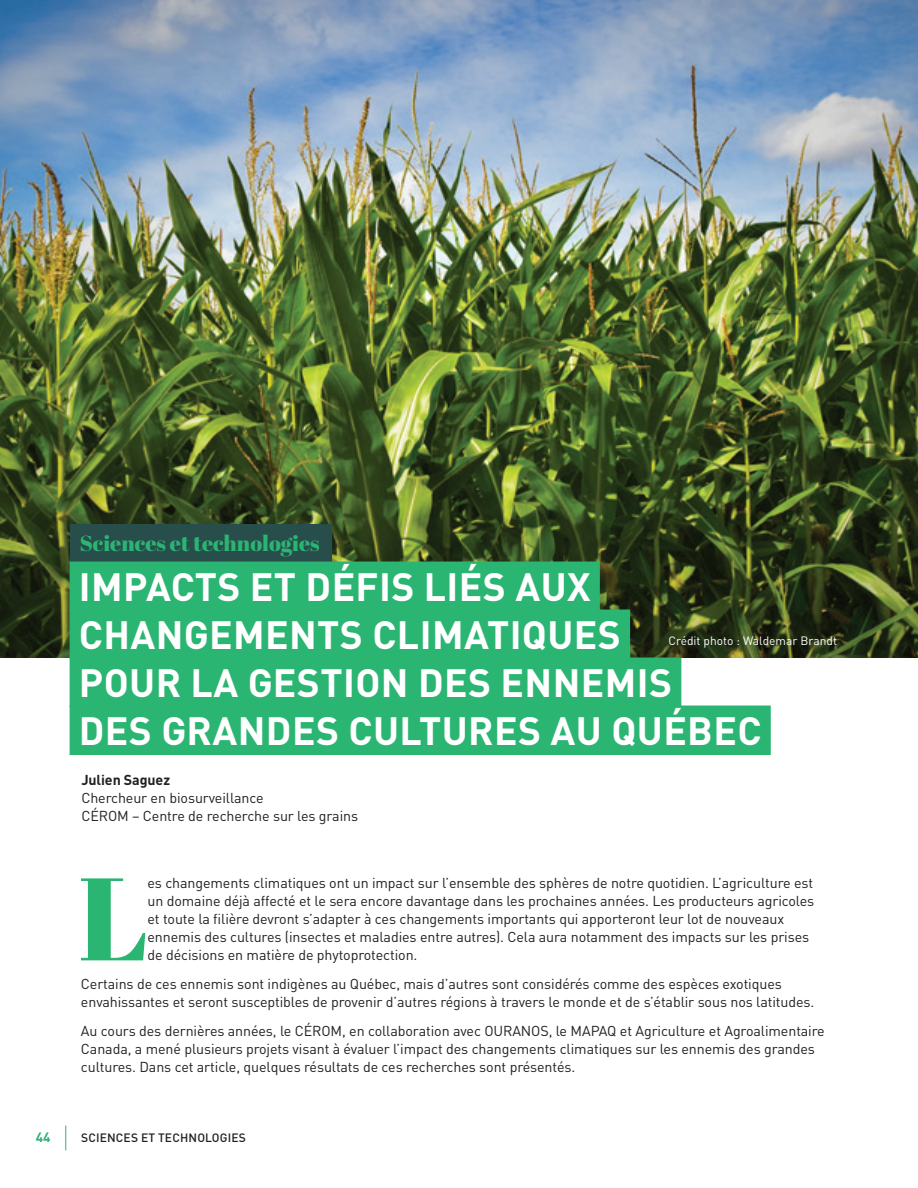
<style>
.page{position:relative;width:918px;height:1188px;background:#fff}
.page>*{position:absolute;margin:0;border:0;box-sizing:border-box;transform-origin:0 0}
.t1{font:117.15px "Abril Fatface";color:#2bb572}
.t2{font:700 39px/48px "DIN Pro";letter-spacing:.01em;color:#fff}
.t3{font:21.75px "Abril Fatface";color:#2bb572}
.t4{font:14.25px/18px "DIN Pro";letter-spacing:-.005em;color:#231f20}
.t5{font:700 14.25px "DIN Pro";letter-spacing:-.005em;color:#231f20}
.t6{font:700 13.5px "DIN Pro";color:#2bb572}
.t7{font:12px "DIN Pro";color:#fff}
.t8{font:500 12px "DIN Pro";letter-spacing:.015em;color:#231f20}
</style>
<div class="page">
<img style="left:0;top:0;width:918px;height:658px">
<div style="left:70px;top:525px;width:262px;height:37px;background:#284e4c"></div>
<div style="left:70px;top:562px;width:530px;height:49px;background:#2bb572"></div>
<div style="left:70px;top:610px;width:560px;height:49px;background:#2bb572"></div>
<div style="left:70px;top:658px;width:611px;height:49px;background:#2bb572"></div>
<div style="left:70px;top:706px;width:701px;height:49px;background:#2bb572"></div>
<svg style="left:65px;top:1126px;width:1px;height:24px"></svg>
<h3 class="t3" style="left:80px;top:528px;width:241px">Sciences et technologies</h3>
<h2 class="t2" style="left:79px;top:562px;width:684px">IMPACTS ET DÉFIS LIÉS AUX<br>CHANGEMENTS CLIMATIQUES<br>POUR LA GESTION DES ENNEMIS<br>DES GRANDES CULTURES AU QUÉBEC</h2>
<p class="t7" style="left:668px;top:633px;width:170px">Crédit photo : Waldemar Brandt</p>
<p class="t5" style="left:81px;top:770px;width:90px">Julien Saguez</p>
<p class="t4" style="left:81px;top:788px;width:278px">Chercheur en biosurveillance<br>CÉROM – Centre de recherche sur les grains</p>
<h1 class="t1" style="left:79px;top:836px;width:71px">L</h1>
<p class="t4" style="left:148px;top:874px;width:668px">es changements climatiques ont un impact sur l’ensemble des sphères de notre quotidien. L’agriculture est un domaine déjà affecté et le sera encore davantage dans les prochaines années. Les producteurs agricoles et toute la filière devront s’adapter à ces changements importants qui apporteront leur lot de nouveaux ennemis des cultures (insectes et maladies entre autres). Cela aura notamment des impacts sur les prises de décisions en matière de phytoprotection.</p>
<p class="t4" style="left:81px;top:974px;width:735px">Certains de ces ennemis sont indigènes au Québec, mais d’autres sont considérés comme des espèces exotiques envahissantes et seront susceptibles de provenir d’autres régions à travers le monde et de s’établir sous nos latitudes.</p>
<p class="t4" style="left:81px;top:1021px;width:745px">Au cours des dernières années, le CÉROM, en collaboration avec OURANOS, le MAPAQ et Agriculture et Agroalimentaire<br>Canada, a mené plusieurs projets visant à évaluer l’impact des changements climatiques sur les ennemis des grandes cultures. Dans cet article, quelques résultats de ces recherches sont présentés.</p>
<p class="t6" style="left:36px;top:1128px;width:16px">44</p>
<p class="t8" style="left:81px;top:1128px;width:166px">SCIENCES ET TECHNOLOGIES</p>
</div>
